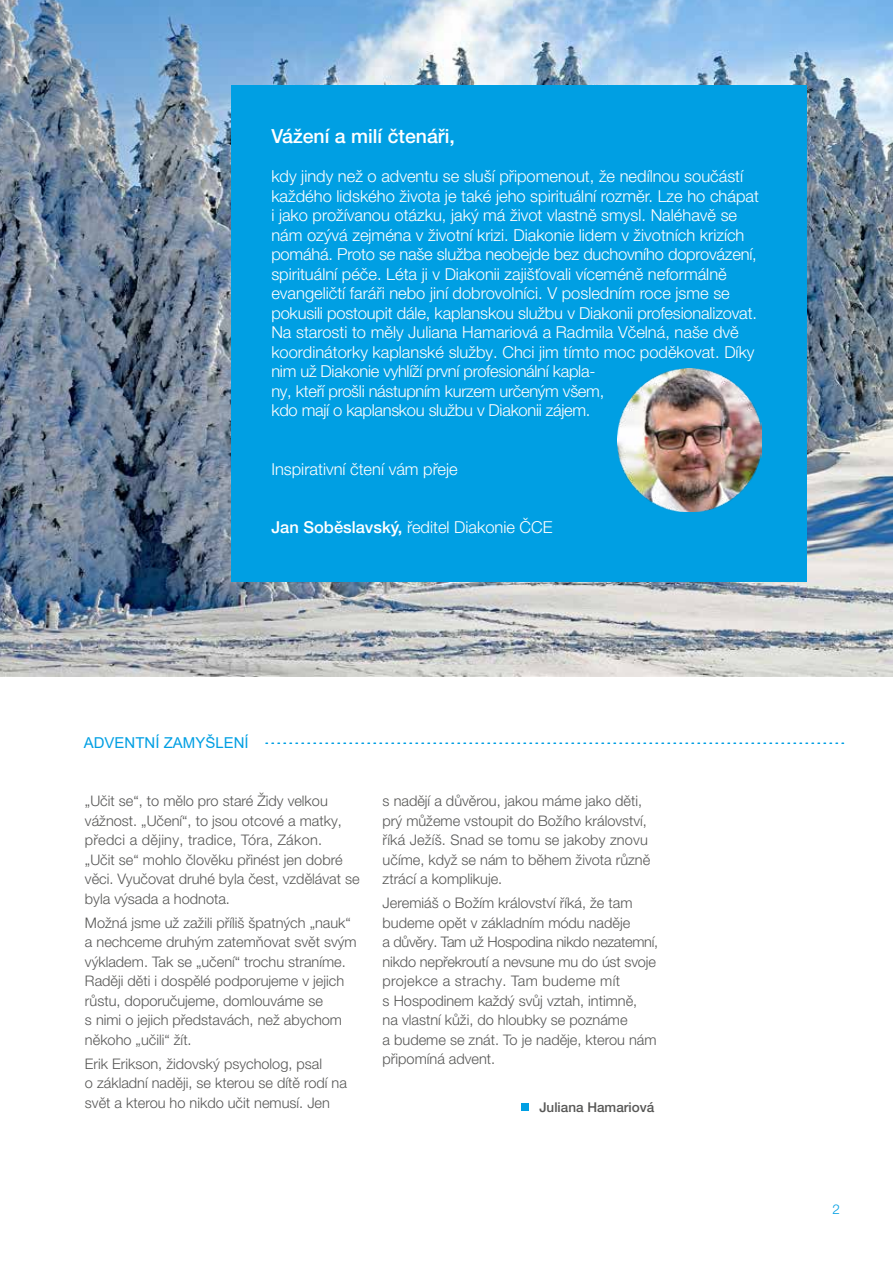
<style>
.page{position:relative;width:893px;height:1263px;background:#fff}
.page>*{position:absolute;margin:0;border:0;box-sizing:border-box;transform-origin:0 0}
.t1{font:500 19.5px "Helvetica Neue LT Pro";color:#fff}
.t2{font:300 16.5px/19.5px "Helvetica Neue LT Pro";color:#fff}
.t3{font:15px "Arial";color:#009fe3}
.t4{font:300 14.55px/19.5px "Helvetica Neue LT Pro";color:#575756}
.t5{font:500 13.5px "Helvetica Neue LT Pro";color:#575756}
.t6{font:300 13.5px "Helvetica Neue LT Pro";color:#009fe3}
.s1{font-weight:500}
</style>
<div class="page">
<img style="left:0;top:0;width:893px;height:677px">
<svg style="left:265px;top:742px;width:578px;height:2px"></svg>
<div style="left:231px;top:85px;width:576px;height:496px;background:#009fe3"></div>
<div style="left:521px;top:1103px;width:7px;height:7px;background:#009fe3"></div>
<img style="left:617px;top:368px;width:144px;height:144px">
<h1 class="t1" style="left:271px;top:125px;width:185px">Vážení a milí čtenáři,</h1>
<p class="t2" style="left:271px;top:166px;width:489px">kdy jindy než o adventu se sluší připomenout, že nedílnou součástí každého lidského života je také jeho spirituální rozměr. Lze ho chápat i jako prožívanou otázku, jaký má život vlastně smysl. Naléhavě se nám ozývá zejména v životní krizi. Diakonie lidem v životních krizích pomáhá. Proto se naše služba neobejde bez duchovního doprovázení, spirituální péče. Léta ji v Diakonii zajišťovali víceméně neformálně evangeličtí faráři nebo jiní dobrovolníci. V posledním roce jsme se pokusili postoupit dále, kaplanskou službu v Diakonii profesionalizovat.<br>Na starosti to měly Juliana Hamariová a Radmila Včelná, naše dvě koordinátorky kaplanské služby. Chci jim tímto moc poděkovat. Díky nim už Diakonie vyhlíží první profesionální kapla-<br>ny, kteří prošli nástupním kurzem určeným všem,<br>kdo mají o kaplanskou službu v Diakonii zájem.</p>
<p class="t2" style="left:271px;top:459px;width:188px">Inspirativní čtení vám přeje</p>
<p class="t2" style="left:271px;top:517px;width:283px"><span class="s1">Jan Soběslavský,</span> ředitel Diakonie ČCE</p>
<p class="t3" style="left:84px;top:732px;width:167px">ADVENTNÍ ZAMYŠLENÍ</p>
<p class="t4" style="left:85px;top:791px;width:276px">„Učit se“, to mělo pro staré Židy velkou vážnost. „Učení“, to jsou otcové a matky, předci a dějiny, tradice, Tóra, Zákon.<br>„Učit se“ mohlo člověku přinést jen dobré věci. Vyučovat druhé byla čest, vzdělávat se byla výsada a hodnota.</p>
<p class="t4" style="left:85px;top:912px;width:273px">Možná jsme už zažili příliš špatných „nauk“ a nechceme druhým zatemňovat svět svým výkladem. Tak se „učení“ trochu straníme.<br>Raději děti i dospělé podporujeme v jejich růstu, doporučujeme, domlouváme se<br>s nimi o jejich představách, než abychom někoho „učili“ žít.</p>
<p class="t4" style="left:85px;top:1053px;width:263px">Erik Erikson, židovský psycholog, psal<br>o základní naději, se kterou se dítě rodí na svět a kterou ho nikdo učit nemusí. Jen</p>
<p class="t4" style="left:383px;top:791px;width:269px">s nadějí a důvěrou, jakou máme jako děti, prý můžeme vstoupit do Božího království, říká Ježíš. Snad se tomu se jakoby znovu učíme, když se nám to během života různě ztrácí a komplikuje.</p>
<p class="t4" style="left:383px;top:893px;width:277px">Jeremiáš o Božím království říká, že tam budeme opět v základním módu naděje<br>a důvěry. Tam už Hospodina nikdo nezatemní, nikdo nepřekroutí a nevsune mu do úst svoje projekce a strachy. Tam budeme mít<br>s Hospodinem každý svůj vztah, intimně,<br>na vlastní kůži, do hloubky se poznáme<br>a budeme se znát. To je naděje, kterou nám připomíná advent.</p>
<p class="t5" style="left:539px;top:1099px;width:117px">Juliana Hamariová</p>
<p class="t6" style="left:833px;top:1201px;width:9px">2</p>
</div>
